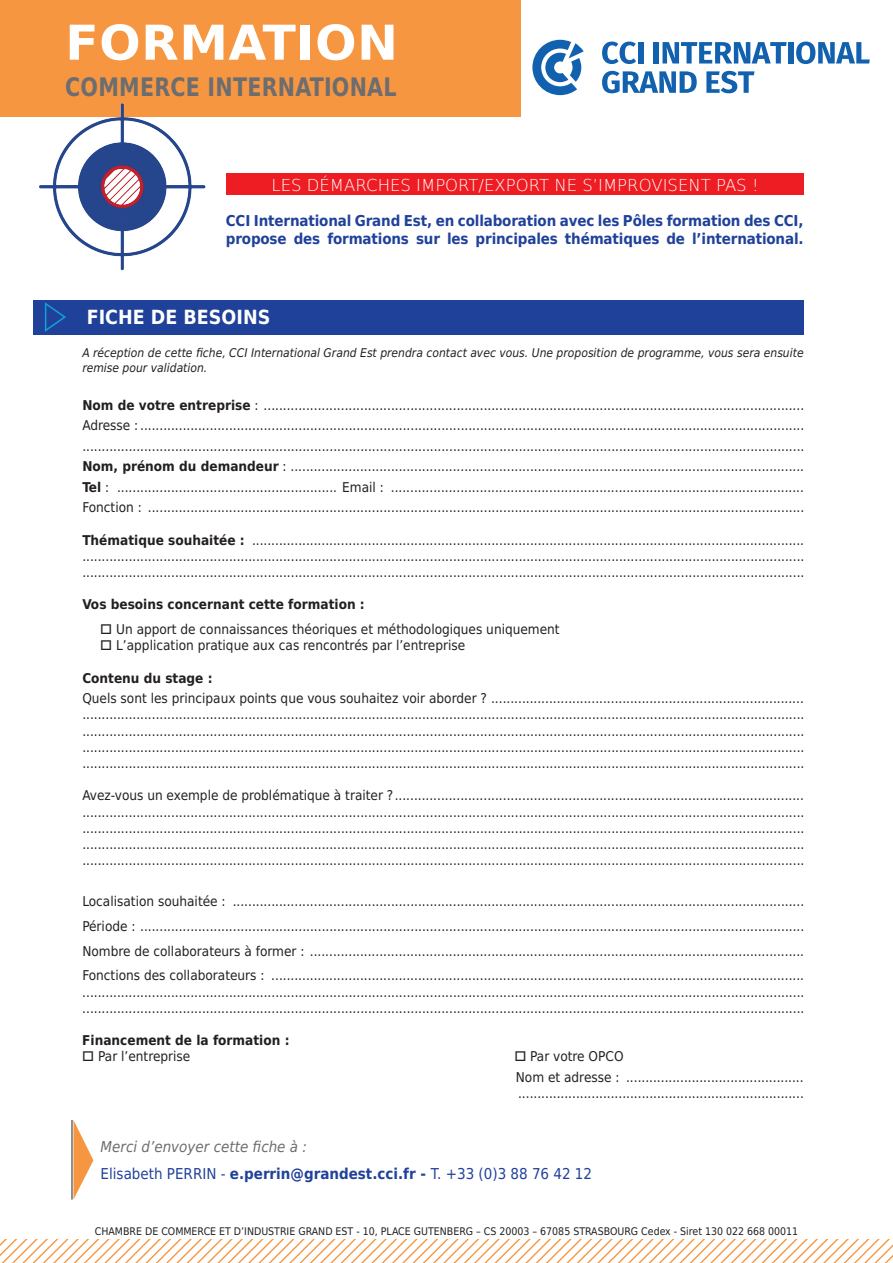
<style>
.page{position:relative;width:893px;height:1263px;background:#fff}
.page>*{position:absolute;margin:0;border:0;box-sizing:border-box;transform-origin:0 0}
.t1{font:700 48px "DejaVu Sans Condensed";letter-spacing:.01em;color:#fff;scale:1.13 1}
.t2{font:700 25.5px "DejaVu Sans Condensed";letter-spacing:.01em;color:#6c6d70;scale:.9 1}
.t3{font:700 19.5px "DejaVu Sans Condensed";color:#fff}
.t4{font:200 16.5px "DejaVu Sans";color:#fff}
.t5{font:700 15px/18px "DejaVu Sans Condensed";letter-spacing:-.01em;color:#20419a}
.t6{font:15px/26.5px "DejaVu Sans Condensed";color:#20419a}
.t7{font:13.5px/16.2px "DejaVu Sans Condensed";color:#231f20;text-align:justify}
.t8{font:700 13.5px "DejaVu Sans Condensed";color:#231f20}
.t9{font:italic 12px/14.4px "DejaVu Sans Condensed";color:#231f20}
.t10{font:10.5px "DejaVu Sans Condensed";color:#231f20}
.s1{font-weight:700}
.s2{font-style:italic;color:#6c6d70}
</style>
<div class="page">
<svg style="left:532px;top:40px;width:52px;height:55px"></svg>
<svg style="left:602px;top:42px;width:34px;height:22px"></svg>
<div style="left:638px;top:42px;width:5px;height:22px;background:#1161af"></div>
<div style="left:654px;top:42px;width:5px;height:22px;background:#1161af"></div>
<svg style="left:662px;top:42px;width:125px;height:22px"></svg>
<div style="left:788px;top:42px;width:5px;height:22px;background:#1161af"></div>
<svg style="left:796px;top:42px;width:74px;height:22px"></svg>
<svg style="left:602px;top:71px;width:95px;height:22px"></svg>
<svg style="left:706px;top:71px;width:48px;height:22px"></svg>
<div style="left:0;top:0;width:521px;height:117px;background:#f79641"></div>
<img style="left:39px;top:103px;width:167px;height:168px">
<svg style="left:0;top:1240px;width:893px;height:23px"></svg>
<div style="left:33px;top:300px;width:771px;height:34px;background:#20419a"></div>
<svg style="left:45px;top:302px;width:21px;height:30px"></svg>
<svg style="left:73px;top:1120px;width:20px;height:79px"></svg>
<hr style="left:71px;top:1120px;width:2px;height:79px;background:#6c6d70">
<div style="left:226px;top:174px;width:578px;height:21px;background:#ee1d23"></div>
<h1 class="t1" style="left:65px;top:3px;width:296px">FORMATION</h1>
<h2 class="t2" style="left:65px;top:66px;width:370px">COMMERCE INTERNATIONAL</h2>
<p class="t4" style="left:271px;top:172px;width:489px">LES DÉMARCHES IMPORT/EXPORT NE S’IMPROVISENT PAS !</p>
<p class="t5" style="left:226px;top:211px;width:579px">CCI International Grand Est, en collaboration avec les Pôles formation des CCI, propose des formations sur les principales thématiques de l’international.</p>
<h3 class="t3" style="left:87px;top:301px;width:185px">FICHE DE BESOINS</h3>
<p class="t9" style="left:82px;top:346px;width:723px">A réception de cette fiche, CCI International Grand Est prendra contact avec vous. Une proposition de programme, vous sera ensuite remise pour validation.</p>
<p class="t7" style="left:82px;top:395px;width:724px;line-height:20.4px"><span class="s1">Nom de votre entreprise</span> : ............................................................................................................................................<br>Adresse :............................................................................................................................................................................ ...........................................................................................................................................................................................<br><span class="s1">Nom, prénom du demandeur</span> : .....................................................................................................................................<br><span class="s1">Tel</span> : ......................................................... Email : ...........................................................................................................<br>Fonction : ..........................................................................................................................................................................</p>
<p class="t7" style="left:82px;top:531px;width:724px"><span class="s1">Thématique souhaitée :</span> ............................................................................................................................................... ........................................................................................................................................................................................... ...........................................................................................................................................................................................</p>
<p class="t8" style="left:82px;top:594px;width:284px">Vos besoins concernant cette formation :</p>
<p class="t7" style="left:100px;top:621px;width:461px">□ Un apport de connaissances théoriques et méthodologiques uniquement</p>
<p class="t7" style="left:100px;top:637px;width:366px">□ L’application pratique aux cas rencontrés par l’entreprise</p>
<p class="t8" style="left:82px;top:667px;width:132px">Contenu du stage :</p>
<p class="t7" style="left:82px;top:690px;width:724px">Quels sont les principaux points que vous souhaitez voir aborder ? ................................................................................. ........................................................................................................................................................................................... ........................................................................................................................................................................................... ........................................................................................................................................................................................... ...........................................................................................................................................................................................</p>
<p class="t7" style="left:82px;top:787px;width:724px">Avez-vous un exemple de problématique à traiter ?.......................................................................................................... ........................................................................................................................................................................................... ........................................................................................................................................................................................... ........................................................................................................................................................................................... ...........................................................................................................................................................................................</p>
<p class="t7" style="left:82px;top:889px;width:723px;line-height:24.8px">Localisation souhaitée : ....................................................................................................................................................<br>Période : ............................................................................................................................................................................<br>Nombre de collaborateurs à former : ................................................................................................................................<br>Fonctions des collaborateurs : ..........................................................................................................................................</p>
<p class="t7" style="left:82px;top:983px;width:724px">........................................................................................................................................................................................... ...........................................................................................................................................................................................</p>
<p class="t8" style="left:82px;top:1029px;width:209px">Financement de la formation :</p>
<p class="t7" style="left:82px;top:1048px;width:110px">□ Par l’entreprise</p>
<p class="t7" style="left:514px;top:1046px;width:291px;line-height:20.4px">□ Par votre OPCO<br>Nom et adresse : ..............................................</p>
<p class="t7" style="left:518px;top:1085px;width:287px">..........................................................................</p>
<p class="t6" style="left:101px;top:1133px;width:493px"><span class="s2">Merci d’envoyer cette fiche à :<br></span>Elisabeth PERRIN - <span class="s1">e.perrin@grandest.cci.fr -</span> T. +33 (0)3 88 76 42 12</p>
<p class="t10" style="left:95px;top:1222px;width:705px">CHAMBRE DE COMMERCE ET D’INDUSTRIE GRAND EST - 10, PLACE GUTENBERG – CS 20003 – 67085 STRASBOURG Cedex - Siret 130 022 668 00011</p>
</div>
